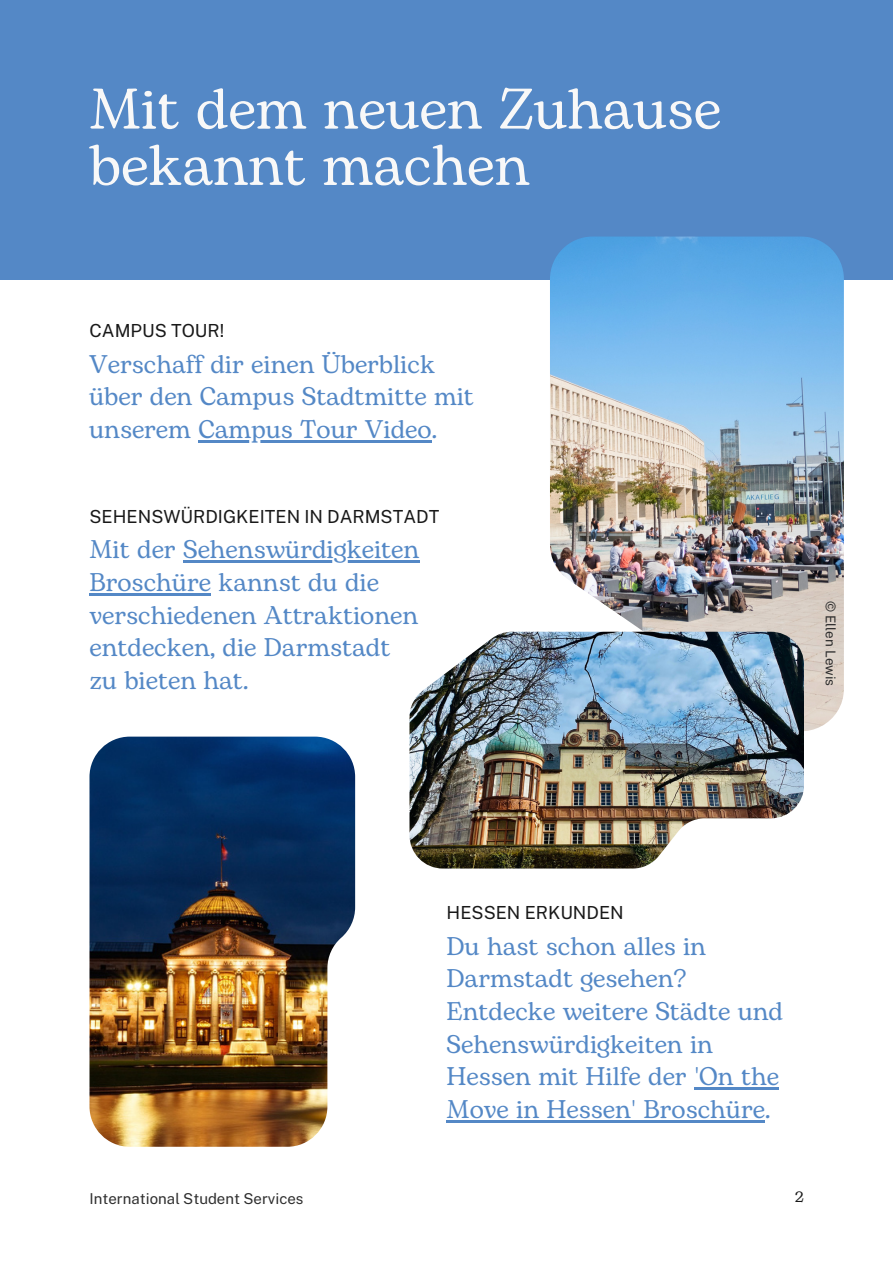
<style>
.page{position:relative;width:893px;height:1264px;background:#fff}
.page>*{position:absolute;margin:0;border:0;box-sizing:border-box;transform-origin:0 0}
.t1{font:57px/56.2px "Bogart";color:#f8f8f8}
.t2{font:25.5px/32.7px "Bogart";color:#5488c6}
.t3{font:18px "Public Sans";color:#191919}
.t4{font:15px "Public Sans";color:#2e2e2e}
.t5{font:15px "Bogart";color:#191919}
.t6{font:13.5px "Public Sans";color:#2e2e2e}
</style>
<div class="page">
<div style="left:0;top:0;width:892px;height:280px;background:#5488c6"></div>
<img style="left:550px;top:236px;width:293px;height:495px">
<hr style="left:183px;top:560px;width:236px;height:3px;background:#5488c6">
<hr style="left:89px;top:593px;width:122px;height:2px;background:#5488c6">
<img style="left:409px;top:631px;width:394px;height:237px">
<hr style="left:694px;top:1087px;width:85px;height:2px;background:#5488c6">
<hr style="left:446px;top:1120px;width:319px;height:2px;background:#5488c6">
<hr style="left:198px;top:440px;width:233px;height:2px;background:#5488c6">
<img style="left:89px;top:736px;width:266px;height:410px">
<h1 class="t1" style="left:89px;top:83px;width:633px">Mit dem neuen Zuhause bekannt machen</h1>
<p class="t3" style="left:89px;top:320px;width:136px">CAMPUS TOUR!</p>
<p class="t2" style="left:89px;top:349px;width:386px">Verschaff dir einen Überblick über den Campus Stadtmitte mit unserem Campus Tour Video.</p>
<p class="t3" style="left:89px;top:505px;width:351px">SEHENSWÜRDIGKEITEN IN DARMSTADT</p>
<p class="t2" style="left:89px;top:534px;width:331px">Mit der Sehenswürdigkeiten<br>Broschüre kannst du die verschiedenen Attraktionen entdecken, die Darmstadt zu bieten hat.</p>
<p class="t6" style="left:838px;top:600px;width:87px;rotate:90deg">© Ellen Lewis</p>
<p class="t3" style="left:446px;top:902px;width:179px">HESSEN ERKUNDEN</p>
<p class="t2" style="left:446px;top:930px;width:338px">Du hast schon alles in<br>Darmstadt gesehen?<br>Entdecke weitere Städte und<br>Sehenswürdigkeiten in<br>Hessen mit Hilfe der 'On the<br>Move in Hessen' Broschüre.</p>
<p class="t4" style="left:89px;top:1189px;width:215px">International Student Services</p>
<p class="t5" style="left:794px;top:1185px;width:11px">2</p>
</div>
